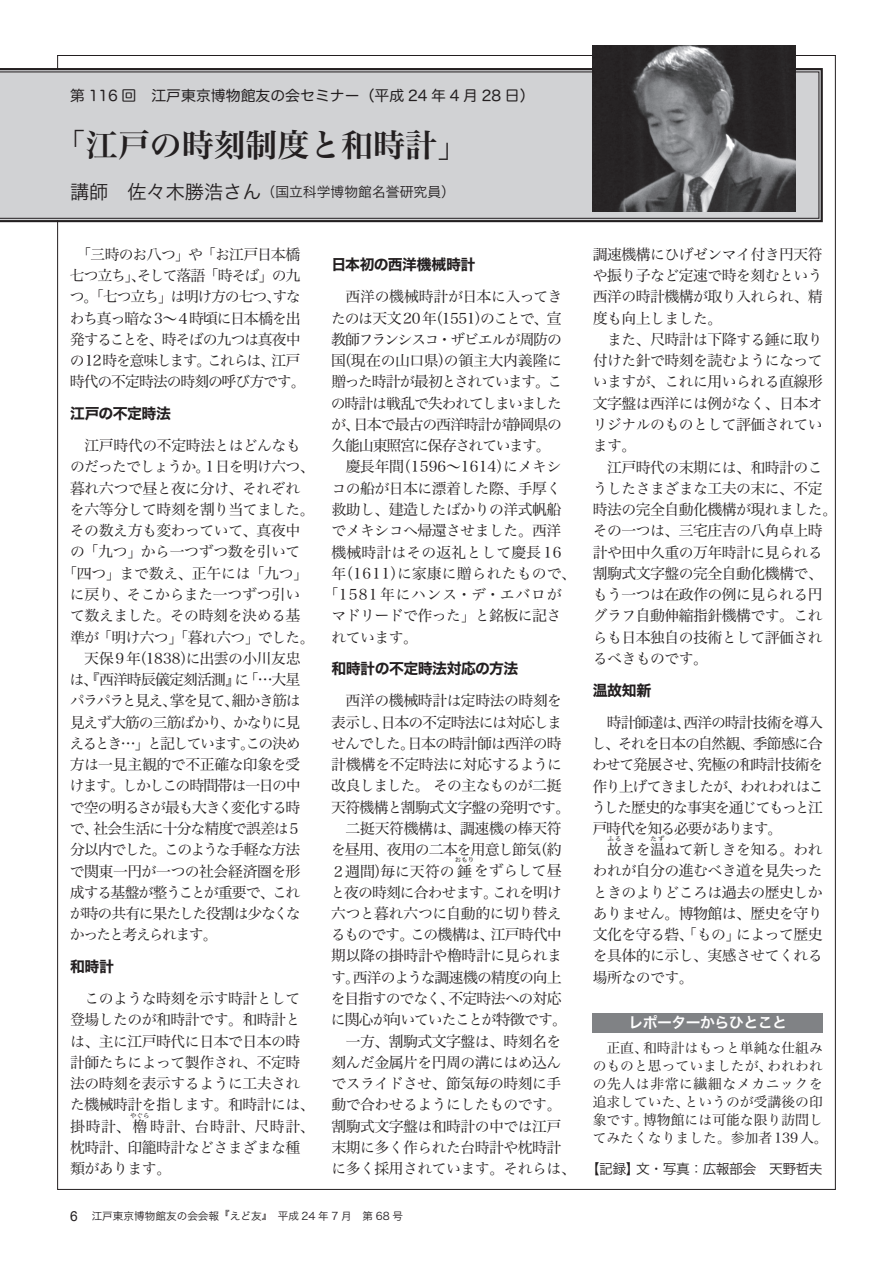
<style>
.page{position:relative;width:893px;height:1263px;background:#fff}
.page>*{position:absolute;margin:0;border:0;box-sizing:border-box;transform-origin:0 0}
.t1{font:31.95px "Hira Min Pro W6";color:#231f20}
.t2{font:14.85px/21.3px "Hira Min Pro W3";letter-spacing:-.035em;color:#231f20}
.t3{font:14.85px/21.3px "Hira Min Pro W3";letter-spacing:-.075em;color:#231f20}
.t4{font:14.85px "Hira Min Pro W3";letter-spacing:-.085em;color:#231f20}
.t5{font:14.85px "Hira Min Pro W3";letter-spacing:-.095em;color:#231f20}
.t6{font:14.85px "Hira Min Pro W3";letter-spacing:-.01em;color:#231f20}
.t7{font:14.85px "Hira Kaku Std W7";letter-spacing:-.035em;color:#231f20}
.t8{font:14.85px "Hira Min Pro W3";letter-spacing:-.06em;color:#231f20}
.t9{font:14.85px "Hira Min Pro W3";letter-spacing:-.08em;color:#231f20}
.t10{font:14.85px "Hira Min Pro W3";letter-spacing:-.115em;color:#231f20}
.t11{font:14.85px "Hira Min Pro W3";letter-spacing:.005em;color:#231f20}
.t12{font:14.85px "Hira Min Pro W3";letter-spacing:-.065em;color:#231f20}
.t13{font:14.85px "Hira Min Pro W3";letter-spacing:-.07em;color:#231f20}
.t14{font:14.85px "Hira Min Pro W3";letter-spacing:.045em;color:#231f20}
.t15{font:14.85px "Hira Min Pro W3";letter-spacing:.01em;color:#231f20}
.t16{font:14.85px "Hira Kaku Pro W6";letter-spacing:-.035em;color:#fff}
.t17{font:14.55px "Hira Maru Pro W4";color:#231f20}
.t18{font:13.8px/18.1px "Hira Min Pro W3";color:#231f20}
.t19{font:13.8px "Hira Kaku Pro W3";color:#231f20}
.t20{font:13.8px "Hira Kaku Pro W3";letter-spacing:-.04em;color:#231f20}
.t21{font:10.65px "Hira Kaku Pro W3";color:#231f20}
.t22{font:6.45px "Hira Min Pro W3";letter-spacing:.03em;color:#231f20}
.s1{font-size:19.2px}
.s2{font-family:"Arial";font-size:13.8px}
</style>
<div class="page">
<div style="left:593px;top:1013px;width:230px;height:19px;background:#808285"></div>
<svg style="left:0;top:67px;width:823px;height:156px"></svg>
<div style="left:0;top:72px;width:819px;height:147px;background:#d1d2d4"></div>
<img style="left:593px;top:45px;width:203px;height:166px">
<p class="t17" style="left:70px;top:83px;width:466px">第 116 回　江戸東京博物館友の会セミナー（平成 24 年 4 月 28 日）</p>
<h1 class="t1" style="left:54px;top:117px;width:416px">「江戸の時刻制度と和時計」</h1>
<p class="t19" style="left:70px;top:179px;width:386px"><span class="s1">講師　佐々木勝浩さん</span>（国立科学博物館名誉研究員）</p>
<p class="t3" style="left:70px;top:242px;width:238px">　「三時のお八つ」や「お江戸日本橋七つ立ち」、そして落語「時そば」の九つ。「七つ立ち」は明け方の七つ、すなわち真っ暗な3～４時頃に日本橋を出発することを、時そばの九つは真夜中の12 時を意味します。これらは、江戸時代の不定時法の時刻の呼び方です。</p>
<p class="t7" style="left:70px;top:402px;width:102px">江戸の不定時法</p>
<p class="t2" style="left:70px;top:434px;width:232px">　江戸時代の不定時法とはどんなも</p>
<p class="t8" style="left:70px;top:454px;width:246px">のだったでしょうか。1日を明け六つ、</p>
<p class="t2" style="left:70px;top:476px;width:232px">暮れ六つで昼と夜に分け、それぞれ</p>
<p class="t2" style="left:70px;top:497px;width:246px">を六等分して時刻を割り当てました。</p>
<p class="t2" style="left:70px;top:519px;width:232px">その数え方も変わっていて、真夜中</p>
<p class="t2" style="left:70px;top:540px;width:232px">の「九つ」から一つずつ数を引いて</p>
<p class="t6" style="left:62px;top:560px;width:247px">「四つ」まで数え、正午には「九つ」</p>
<p class="t2" style="left:70px;top:582px;width:232px">に戻り、そこからまた一つずつ引い</p>
<p class="t2" style="left:70px;top:604px;width:232px">て数えました。その時刻を決める基</p>
<p class="t2" style="left:70px;top:625px;width:246px">準が「明け六つ」「暮れ六つ」でした。</p>
<p class="t2" style="left:70px;top:646px;width:232px">　天保9年（1838）に出雲の小川友忠</p>
<p class="t8" style="left:70px;top:667px;width:232px">は、『西洋時辰儀定刻活測』に「…大星</p>
<p class="t5" style="left:70px;top:688px;width:232px">パラパラと見え、掌を見て、細かき筋は</p>
<p class="t4" style="left:70px;top:709px;width:232px">見えず大筋の三筋ばかり、かなりに見</p>
<p class="t10" style="left:70px;top:731px;width:233px">えるとき…」と記しています。この決め</p>
<p class="t2" style="left:70px;top:753px;width:232px">方は一見主観的で不正確な印象を受</p>
<p class="t5" style="left:69px;top:773px;width:233px">けます。しかしこの時間帯は一日の中</p>
<p class="t5" style="left:70px;top:794px;width:232px">で空の明るさが最も大きく変化する時</p>
<p class="t12" style="left:70px;top:816px;width:233px">で、社会生活に十分な精度で誤差は５</p>
<p class="t4" style="left:70px;top:837px;width:232px">分以内でした。このような手軽な方法</p>
<p class="t2" style="left:70px;top:859px;width:232px">で関東一円が一つの社会経済圏を形</p>
<p class="t4" style="left:70px;top:879px;width:232px">成する基盤が整うことが重要で、これ</p>
<p class="t9" style="left:70px;top:901px;width:232px">が時の共有に果たした役割は少なくな</p>
<p class="t10" style="left:70px;top:922px;width:149px">かったと考えられます。</p>
<p class="t7" style="left:70px;top:955px;width:45px">和時計</p>
<p class="t2" style="left:70px;top:986px;width:246px">　このような時刻を示す時計として登場したのが和時計です。和時計とは、主に江戸時代に日本で日本の時計師たちによって製作され、不定時法の時刻を表示するように工夫された機械時計を指します。和時計には、掛時計、櫓時計、台時計、尺時計、</p>
<p class="t22" style="left:130px;top:1110px;width:21px">やぐら</p>
<p class="t2" style="left:70px;top:1135px;width:232px">枕時計、印籠時計などさまざまな種類があります。</p>
<p class="t7" style="left:331px;top:253px;width:145px">日本初の西洋機械時計</p>
<p class="t2" style="left:331px;top:285px;width:232px">　西洋の機械時計が日本に入ってき</p>
<p class="t2" style="left:331px;top:306px;width:232px">たのは天文20年（1551）のことで、宣</p>
<p class="t4" style="left:331px;top:327px;width:232px">教師フランシスコ・ザビエルが周防の</p>
<p class="t6" style="left:331px;top:348px;width:233px">国（現在の山口県）の領主大内義隆に</p>
<p class="t5" style="left:331px;top:369px;width:233px">贈った時計が最初とされています。こ</p>
<p class="t4" style="left:331px;top:390px;width:233px">の時計は戦乱で失われてしまいました</p>
<p class="t13" style="left:331px;top:412px;width:232px">が、日本で最古の西洋時計が静岡県の</p>
<p class="t9" style="left:331px;top:433px;width:221px">久能山東照宮に保存されています。</p>
<p class="t6" style="left:331px;top:454px;width:232px">　慶長年間（1596～1614）にメキシ</p>
<p class="t2" style="left:331px;top:476px;width:232px">コの船が日本に漂着した際、手厚く</p>
<p class="t2" style="left:331px;top:497px;width:232px">救助し、建造したばかりの洋式帆船</p>
<p class="t2" style="left:331px;top:519px;width:232px">でメキシコへ帰還させました。西洋</p>
<p class="t15" style="left:331px;top:539px;width:232px">機械時計はその返礼として慶長16</p>
<p class="t11" style="left:331px;top:560px;width:246px">年（1611）に家康に贈られたもので、</p>
<p class="t14" style="left:324px;top:582px;width:239px">「1581 年にハンス・デ・エバロが</p>
<p class="t2" style="left:331px;top:604px;width:232px">マドリードで作った」と銘板に記さ</p>
<p class="t2" style="left:331px;top:625px;width:88px">れています。</p>
<p class="t7" style="left:331px;top:657px;width:188px">和時計の不定時法対応の方法</p>
<p class="t2" style="left:331px;top:689px;width:241px">　西洋の機械時計は定時法の時刻を表示し、日本の不定時法には対応しませんでした。日本の時計師は西洋の時計機構を不定時法に対応するように改良しました。 その主なものが二挺天符機構と割駒式文字盤の発明です。　二挺天符機構は、調速機の棒天符を昼用、夜用の二本を用意し節気（約<br>２週間）毎に天符の錘をずらして昼</p>
<p class="t22" style="left:455px;top:854px;width:21px">おもり</p>
<p class="t2" style="left:331px;top:880px;width:247px">と夜の時刻に合わせます。これを明け六つと暮れ六つに自動的に切り替えるものです。この機構は、江戸時代中期以降の掛時計や櫓時計に見られます。西洋のような調速機の精度の向上を目指すのでなく、不定時法への対応に関心が向いていたことが特徴です。　一方、割駒式文字盤は、時刻名を刻んだ金属片を円周の溝にはめ込んでスライドさせ、節気毎の時刻に手動で合わせるようにしたものです。割駒式文字盤は和時計の中では江戸末期に多く作られた台時計や枕時計に多く採用されています。それらは、</p>
<p class="t21" style="left:70px;top:1206px;width:334px"><span class="s2">6</span> 江戸東京博物館友の会会報『えど友』　平成 24 年 7 月　第 68 号</p>
<p class="t2" style="left:593px;top:242px;width:246px">調速機構にひげゼンマイ付き円天符や振り子など定速で時を刻むという西洋の時計機構が取り入れられ、精度も向上しました。<br>　また、尺時計は下降する錘に取り付けた針で時刻を読むようになっていますが、これに用いられる直線形文字盤は西洋には例がなく、日本オリジナルのものとして評価されています。<br>　江戸時代の末期には、和時計のこうしたさまざまな工夫の末に、不定時法の完全自動化機構が現れました。その一つは、三宅庄吉の八角卓上時計や田中久重の万年時計に見られる割駒式文字盤の完全自動化機構で、もう一つは在政作の例に見られる円グラフ自動伸縮指針機構です。これらも日本独自の技術として評価されるべきものです。</p>
<p class="t7" style="left:593px;top:679px;width:60px">温故知新</p>
<p class="t2" style="left:592px;top:710px;width:234px;text-align:justify">　時計師達は、西洋の時計技術を導入し、それを日本の自然観、季節感に合わせて発展させ、究極の和時計技術を作り上げてきましたが、われわれはこうした歴史的な事実を通じてもっと江戸時代を知る必要があります。</p>
<p class="t2" style="left:607px;top:837px;width:217px">故きを温ねて新しきを知る。われ</p>
<p class="t22" style="left:608px;top:833px;width:15px">ふる</p>
<p class="t22" style="left:651px;top:833px;width:15px">たず</p>
<p class="t2" style="left:593px;top:859px;width:232px;text-align:justify">われが自分の進むべき道を見失ったときのよりどころは過去の歴史しかありません。博物館は、歴史を守り文化を守る砦、「もの」によって歴史を具体的に示し、実感させてくれる場所なのです。</p>
<p class="t16" style="left:628px;top:1009px;width:160px">レポーターからひとこと</p>
<p class="t18" style="left:593px;top:1037px;width:237px">　正直、和時計はもっと単純な仕組みのものと思っていましたが、われわれの先人は非常に繊細なメカニックを追求していた、というのが受講後の印象です。博物館には可能な限り訪問してみたくなりました。参加者139人。</p>
<p class="t20" style="left:586px;top:1156px;width:239px">【記録】文・写真：広報部会　天野哲夫</p>
</div>
